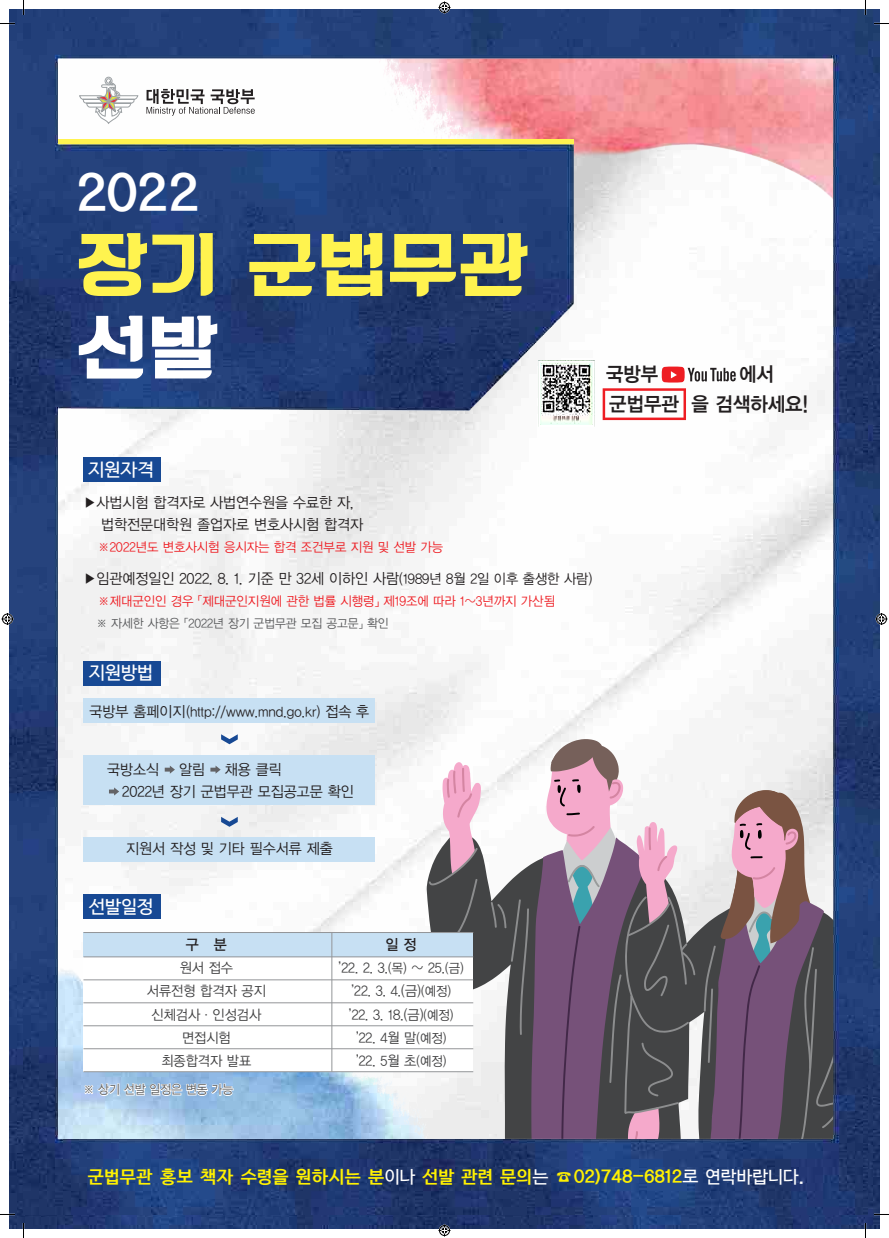
<style>
.page{position:relative;width:889px;height:1238px;background:#fff}
.page>*{position:absolute;margin:0;border:0;box-sizing:border-box;transform-origin:0 0}
.t1{font:69px/82.6px "Korean BLACK B";letter-spacing:.02em;color:#fff34f}
.t2{font:48.7px "Korean NGD E";color:#fff}
.t3{font:19.9px/30.2px "YDVYGO14";color:#231f20;scale:.95 1}
.t4{font:17.5px "Korean NGD B";color:#fff}
.t5{font:17px "Korean NGD E";color:#fff101}
.t6{font:14.9px/22.2px "YDVYGO12";color:#231f20;scale:.95 1}
.t7{font:14.9px "YDVYGO13";color:#231f20;scale:.95 1}
.t8{font:14px/23.2px "YDVYGO12";color:#3e3e3f;text-align:center;scale:.95 1}
.t9{font:14px "YDVYGO12";color:#231f20;scale:.95 1}
.t10{font:13px "YDVYGO12";color:#ee1d23;scale:.95 1}
.t11{font:12.3px "YDVYGO12";color:#57585a;scale:.95 1}
.s1{color:#fff}
.s2{font-size:14px}
.s3{font-size:14.9px}
.s4{font-size:13px}
.s5{font-family:"Korean NGD B";color:#fff}
</style>
<div class="page">
<img style="left:9px;top:9px;width:871px;height:1219px">
<img style="left:24px;top:24px;width:843px;height:1190px">
<div style="left:83px;top:894px;width:78px;height:25px;background:#174994"></div>
<div style="left:83px;top:932px;width:390px;height:25px;background:#c7e0f3"></div>
<div style="left:83px;top:957px;width:390px;height:114px;background:#fff"></div>
<hr style="left:83px;top:932px;width:390px;height:1px;background:#939598">
<hr style="left:83px;top:1071px;width:390px;height:1px;background:#939598">
<hr style="left:83px;top:1048px;width:390px;height:1px;background:#939598">
<hr style="left:83px;top:1025px;width:390px;height:1px;background:#939598">
<hr style="left:83px;top:1002px;width:390px;height:1px;background:#939598">
<hr style="left:83px;top:979px;width:390px;height:1px;background:#939598">
<hr style="left:83px;top:956px;width:390px;height:1px;background:#939598">
<hr style="left:332px;top:932px;width:1px;height:139px;background:#939598">
<svg style="left:83px;top:1082px;width:151px;height:15px"></svg>
<svg style="left:538px;top:360px;width:57px;height:67px"></svg>
<svg style="left:603px;top:388px;width:83px;height:32px"></svg>
<svg style="left:662px;top:366px;width:74px;height:16px"></svg>
<svg style="left:0;top:23px;width:15px;height:1px"></svg>
<svg style="left:874px;top:23px;width:15px;height:1px"></svg>
<svg style="left:0;top:1213px;width:15px;height:2px"></svg>
<svg style="left:874px;top:1213px;width:15px;height:2px"></svg>
<svg style="left:23px;top:0;width:1px;height:15px"></svg>
<svg style="left:23px;top:1223px;width:1px;height:15px"></svg>
<svg style="left:865px;top:0;width:1px;height:15px"></svg>
<svg style="left:865px;top:1223px;width:1px;height:15px"></svg>
<svg style="left:438px;top:2px;width:12px;height:12px"></svg>
<svg style="left:438px;top:1224px;width:12px;height:12px"></svg>
<svg style="left:2px;top:613px;width:12px;height:12px"></svg>
<svg style="left:875px;top:613px;width:12px;height:12px"></svg>
<p class="t2" style="left:77px;top:169px;width:123px">2022</p>
<p class="t1" style="left:78px;top:225px;width:451px">장기 군법무관 <span class="s1">선발</span></p>
<p class="t3" style="left:606px;top:358px;width:56px">국방부</p>
<p class="t3" style="left:609px;top:358px;width:211px;text-indent:130px">에서 군법무관 을 검색하세요!</p>
<p class="t4" style="left:88px;top:460px;width:67px">지원자격</p>
<p class="t6" style="left:101px;top:490px;width:277px;text-indent:-18px">▶사법시험 합격자로 사법연수원을 수료한 자, 법학전문대학원 졸업자로 변호사시험 합격자</p>
<p class="t10" style="left:98px;top:538px;width:365px">※2022년도 변호사시험 응시자는 합격 조건부로 지원 및 선발 가능</p>
<p class="t6" style="left:83px;top:566px;width:537px">▶임관예정일인 2022. 8. 1. 기준 만 32세 이하인 사람<span class="s2">(1989년 8월 2일 이후 출생한 사람)</span></p>
<p class="t10" style="left:98px;top:592px;width:482px">※제대군인인 경우 「제대군인지원에 관한 법률 시행령」 제19조에 따라 1~3년까지 가산됨</p>
<p class="t11" style="left:96px;top:615px;width:309px">※ 자세한 사항은 「2022년 장기 군법무관 모집 공고문」 확인</p>
<p class="t4" style="left:89px;top:663px;width:65px">지원방법</p>
<p class="t9" style="left:90px;top:702px;width:296px"><span class="s3">국방부 홈페이지</span>(http://www.mnd.go.kr) <span class="s3">접속 후</span></p>
<p class="t6" style="left:122px;top:757px;width:245px;text-indent:103px">채용 클릭<br>2022년 장기 군법무관 모집공고문 확인</p>
<p class="t6" style="left:107px;top:757px;width:56px">국방소식</p>
<p class="t6" style="left:179px;top:757px;width:29px">알림</p>
<p class="t6" style="left:126px;top:836px;width:219px">지원서 작성 및 기타 필수서류 제출</p>
<p class="t4" style="left:89px;top:897px;width:66px">선발일정</p>
<p class="t7" style="left:186px;top:934px;width:44px">구 분</p>
<p class="t8" style="left:147px;top:955px;width:127px">원서 접수<br>서류전형 합격자 공지 신체검사·인성검사 면접시험<br>최종합격자 발표</p>
<p class="t11" style="left:83px;top:1081px;width:159px">※ 상기 선발 일정은 변동 가능</p>
<p class="t7" style="left:386px;top:934px;width:34px">일 정</p>
<p class="t8" style="left:338px;top:955px;width:134px">’22. 2. 3.<span class="s4">(목)</span> ~ 25.<span class="s4">(금) </span>’22. 3. 4.(금)<span class="s4">(예정)<br></span>’22. 3. 18.(금)<span class="s4">(예정) </span>’22. 4월 말<span class="s4">(예정)<br></span>’22. 5월 초<span class="s4">(예정)</span></p>
<p class="t5" style="left:88px;top:1167px;width:718px">군법무관 홍보 책자 수령을 원하시는 분<span class="s5">이나</span> 선발 관련 문의<span class="s5">는</span> ☎02)748-6812<span class="s5">로 연락바랍니다.</span></p>
</div>
